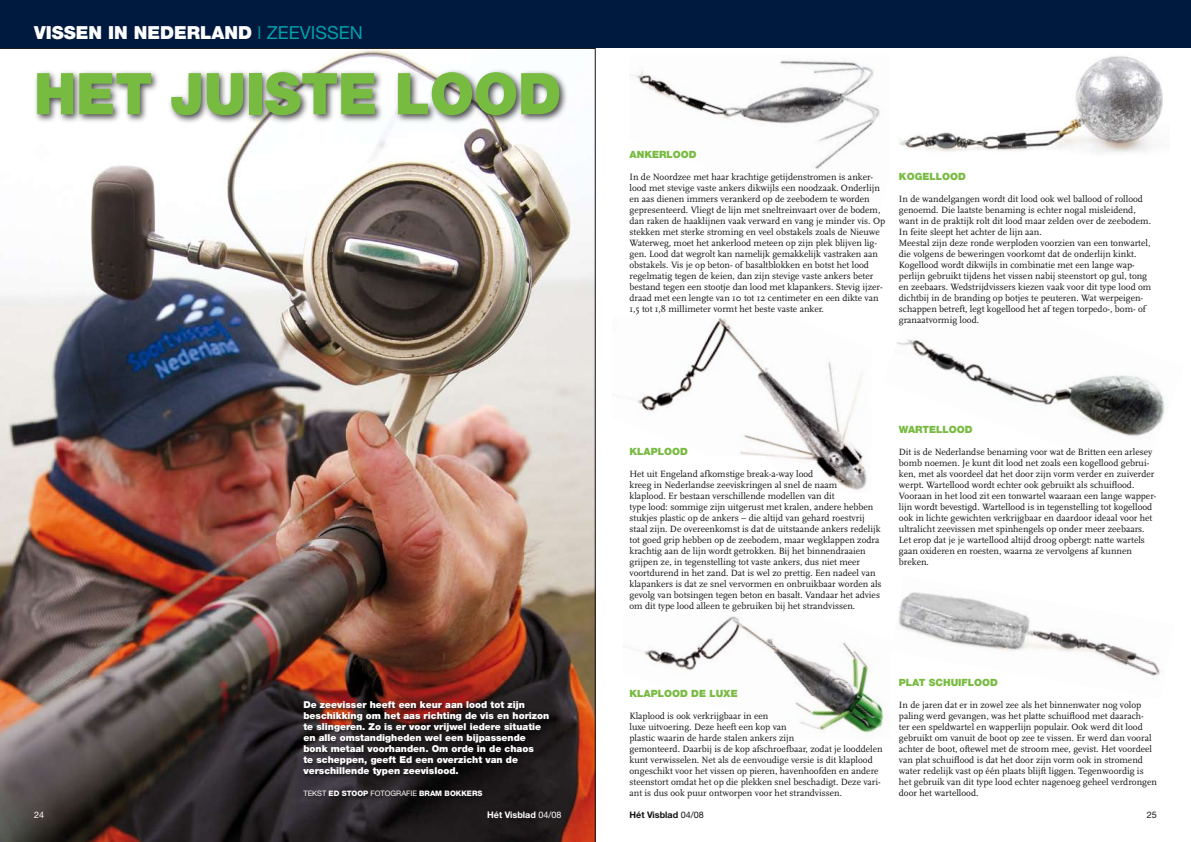
<style>
.page{position:relative;width:1191px;height:842px;background:#fff}
.page>*{position:absolute;margin:0;border:0;box-sizing:border-box;transform-origin:0 0}
.t1{font:900 57.5px "Helvetica Neue";letter-spacing:-.005em;color:#78bb41}
.t2{font:900 18px "Helvetica Neue";color:#fff}
.t3{font:900 10px "Helvetica Neue";color:#78bb41}
.t4{font:9.5px/11px "Scala";color:#121212}
.t5{font:900 9.5px/11px "Helvetica Neue";color:#fff}
.t6{font:700 9px "Helvetica Neue";color:#121212}
.t7{font:700 9px "Helvetica Neue";color:#fff}
.t8{font:9px "Helvetica Neue";color:#121212}
.t9{font:9px "Helvetica Neue";color:#fff}
.t10{font:800 7.5px "Helvetica Neue";color:#fff}
.s1{font-weight:400;color:#00a0ab}
.s2{font-weight:400}
</style>
<div class="page">
<div style="left:0;top:0;width:595px;height:48px;background:#001a3f"></div>
<div style="left:595px;top:0;width:596px;height:48px;background:#001a3f"></div>
<img style="left:625px;top:616px;width:260px;height:117px">
<img style="left:898px;top:592px;width:262px;height:84px">
<img style="left:897px;top:339px;width:268px;height:98px">
<img style="left:899px;top:56px;width:264px;height:97px">
<img style="left:0;top:48px;width:595px;height:794px">
<div style="left:32px;top:67px;width:538px;height:59px;background:#121212;opacity:.75"></div>
<svg style="left:301px;top:699px;width:253px;height:102px"></svg>
<img style="left:629px;top:60px;width:251px;height:109px">
<img style="left:637px;top:317px;width:230px;height:173px">
<h2 class="t2" style="left:34px;top:22px;width:330px">Vissen in nederland <span class="s1">ZEEVISSEN</span></h2>
<h1 class="t1" style="left:34px;top:59px;width:529px">Het juiste lood</h1>
<p class="t5" style="left:303px;top:699px;width:247px">De zeevisser heeft een keur aan lood tot zijn beschikking om het aas richting de vis en horizon te slingeren. Zo is er voor vrijwel iedere situatie en alle omstandigheden wel een bijpassende bonk metaal voorhanden. Om orde in de chaos<br>te scheppen, geeft Ed een overzicht van de verschillende typen zeevislood.</p>
<p class="t10" style="left:303px;top:789px;width:181px"><span class="s2">TEKST</span> ED STOOP <span class="s2">FOTOGRAFIE</span> BRAM BOKKERS</p>
<p class="t9" style="left:34px;top:810px;width:12px">24</p>
<p class="t7" style="left:487px;top:809px;width:76px">Hét Visblad <span class="s2">04/08</span></p>
<p class="t3" style="left:629px;top:149px;width:31px">AN KERLOOD</p>
<p class="t4" style="left:629px;top:172px;width:257px">In de Noordzee met haar krachtige getijdenstromen is anker&shy;lood met stevige vaste ankers dikwijls een noodzaak. Onderlijn en aas dienen immers verankerd op de zeebodem te worden gepresenteerd. Vliegt de lijn met sneltreinvaart over de bodem, dan raken de haaklijnen vaak verward en vang je minder vis. Op stekken met sterke stroming en veel obstakels zoals de Nieuwe Waterweg, moet het ankerlood meteen op zijn plek blijven lig&shy;gen. Lood dat wegrolt kan namelijk gemakkelijk vastraken aan obstakels. Vis je op beton- of basaltblokken en botst het lood regelmatig tegen de keien, dan zijn stevige vaste ankers beter bestand tegen een stootje dan lood met klapankers. Stevig ijzer&shy;draad met een lengte van 10 tot 12 centimeter en een dikte van 1,5 tot 1,8 millimeter vormt het beste vaste anker.</p>
<p class="t3" style="left:899px;top:171px;width:32px">KOGELLOOD</p>
<p class="t4" style="left:899px;top:194px;width:254px">In de wandelgangen wordt dit lood ook wel ballood of rollood genoemd. Die laatste benaming is echter nogal misleidend, want in de praktijk rolt dit lood maar zelden over de zeebodem.<br>In feite sleept het achter de lijn aan.<br>Meestal zijn deze ronde werploden voorzien van een tonwartel, die volgens de beweringen voorkomt dat de onderlijn kinkt.<br>Kogellood wordt dikwijls in combinatie met een lange wap&shy;perlijn gebruikt tijdens het vissen nabij steenstort op gul, tong en zeebaars. Wedstrijdvissers kiezen vaak voor dit type lood om dichtbij in de branding op botjes te peuteren. Wat werpeigen&shy;schappen betreft, legt kogellood het af tegen torpedo-, bom- of granaatvormig lood.</p>
<p class="t3" style="left:629px;top:446px;width:37px">KLAPLOOD</p>
<p class="t4" style="left:629px;top:469px;width:253px">Het uit Engeland afkomstige break-a-way lood<br>kreeg in Nederlandse zeeviskringen al snel de naam<br>klaplood. Er bestaan verschillende modellen van dit<br>type lood: sommige zijn uitgerust met kralen, andere hebben stukjes plastic op de ankers – die altijd van gehard roestvrij staal zijn. De overeenkomst is dat de uitstaande ankers redelijk tot goed grip hebben op de zeebodem, maar wegklappen zodra krachtig aan de lijn wordt getrokken. Bij het binnendraaien grijpen ze, in tegenstelling tot vaste ankers, dus niet meer voortdurend in het zand. Dat is wel zo prettig. Een nadeel van klapankers is dat ze snel vervormen en onbruikbaar worden als gevolg van botsingen tegen beton en basalt. Vandaar het advies om dit type lood alleen te gebruiken bij het strandvissen.</p>
<p class="t3" style="left:899px;top:424px;width:18px">WARTELLOOD</p>
<p class="t4" style="left:899px;top:447px;width:259px">Dit is de Nederlandse benaming voor wat de Britten een arlesey bomb noemen. Je kunt dit lood net zoals een kogellood gebrui&shy;ken, met als voordeel dat het door zijn vorm verder en zuiverder werpt. Wartellood wordt echter ook gebruikt als schuiflood.<br>Vooraan in het lood zit een tonwartel waaraan een lange wapper&shy;lijn wordt bevestigd. Wartellood is in tegenstelling tot kogellood ook in lichte gewichten verkrijgbaar en daardoor ideaal voor het ultralicht zeevissen met spinhengels op onder meer zeebaars.<br>Let erop dat je je wartellood altijd droog opbergt: natte wartels gaan oxideren en roesten, waarna ze vervolgens af kunnen breken.</p>
<p class="t3" style="left:629px;top:688px;width:37px">KLAPLOOD</p>
<p class="t3" style="left:691px;top:688px;width:47px">De LUXE</p>
<p class="t4" style="left:629px;top:711px;width:255px">Klaplood is ook verkrijgbaar in een<br>luxe uitvoering. Deze heeft een kop van<br>plastic waarin de harde stalen ankers zijn<br>gemonteerd. Daarbij is de kop afschroefbaar, zodat je looddelen kunt verwisselen. Net als de eenvoudige versie is dit klaplood ongeschikt voor het vissen op pieren, havenhoofden en andere steenstort omdat het op die plekken snel beschadigt. Deze vari&shy;ant is dus ook puur ontworpen voor het strandvissen.</p>
<p class="t3" style="left:899px;top:677px;width:15px">PLAT</p>
<p class="t3" style="left:928px;top:677px;width:48px">SCHUIFLOOD</p>
<p class="t4" style="left:899px;top:700px;width:259px">In de jaren dat er in zowel zee als het binnenwater nog volop paling werd gevangen, was het platte schuiflood met daarach&shy;ter een speldwartel en wapperlijn populair. Ook werd dit lood gebruikt om vanuit de boot op zee te vissen. Er werd dan vooral achter de boot, oftewel met de stroom mee, gevist. Het voordeel van plat schuiflood is dat het door zijn vorm ook in stromend water redelijk vast op één plaats blijft liggen. Tegenwoordig is het gebruik van dit type lood echter nagenoeg geheel verdrongen door het wartellood.</p>
<p class="t6" style="left:629px;top:809px;width:76px">Hét Visblad <span class="s2">04/08</span></p>
<p class="t8" style="left:1147px;top:810px;width:12px">25</p>
</div>
